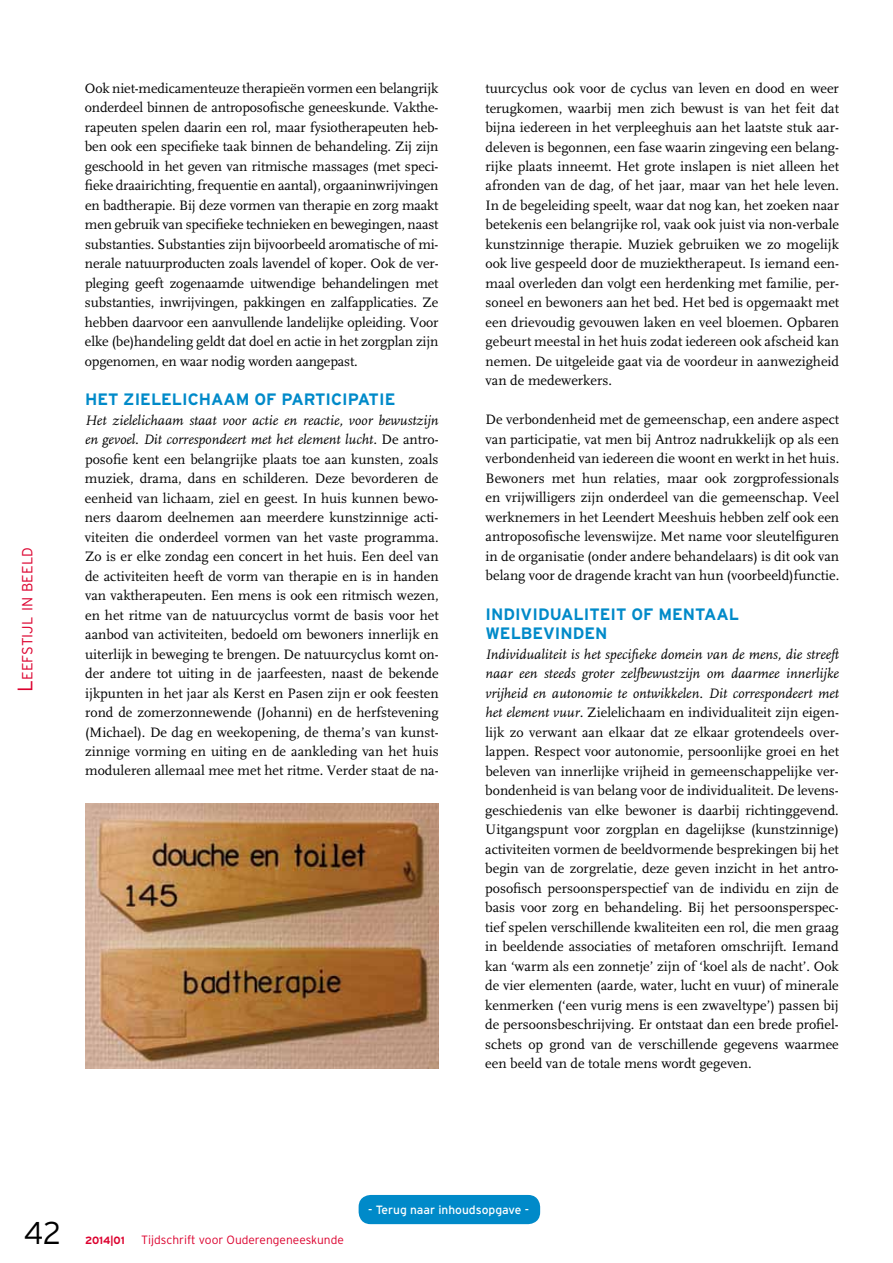
<style>
.page{position:relative;width:893px;height:1263px;background:#fff}
.page>*{position:absolute;margin:0;border:0;box-sizing:border-box;transform-origin:0 0}
.t1{font:300 31.5px "Interstate";color:#000}
.t2{font:700 16.5px/19.5px "Interstate";color:#008ac9}
.t3{font:300 14.7px "Interstate";color:#dc002e}
.t4{font:14.25px/19.5px "FF Scala";color:#000;text-align:justify}
.t5{font:300 12px "Interstate";color:#dc002e}
.t6{font:12px "Interstate";color:#fff}
.t7{font:700 10.5px "Interstate";color:#dc002e}
.s1{font-size:21px}
.s2{font-style:italic}
</style>
<div class="page">
<div style="left:359px;top:1195px;width:181px;height:29px;background:#008ac9;border-radius:12px"></div>
<img style="left:85px;top:804px;width:354px;height:264px">
<p class="t3" style="left:19px;top:692px;width:146px;rotate:-90deg"><span class="s1">L</span>eefstijl in beeld</p>
<p class="t4" style="left:85px;top:79px;width:355px">Ook niet-medicamenteuze therapieën vormen een belangrijk onderdeel binnen de antroposofische geneeskunde. Vakthe&shy;rapeuten spelen daarin een rol, maar fysiotherapeuten heb&shy;ben ook een specifieke taak binnen de behandeling. Zij zijn geschoold in het geven van ritmische massages (met speci&shy;fieke draairichting, frequentie en aantal), orgaaninwrijvingen en badtherapie. Bij deze vormen van therapie en zorg maakt men gebruik van specifieke technieken en bewegingen, naast substanties. Substanties zijn bijvoorbeeld aromatische of mi&shy;nerale natuurproducten zoals lavendel of koper. Ook de ver&shy;pleging geeft zogenaamde uitwendige behandelingen met substanties, inwrijvingen, pakkingen en zalfapplicaties. Ze hebben daarvoor een aanvullende landelijke opleiding. Voor elke (be)handeling geldt dat doel en actie in het zorgplan zijn opgenomen, en waar nodig worden aangepast.</p>
<p class="t2" style="left:85px;top:389px;width:312px">H ET ZIELELICHAAM OF PARTICIPATIE</p>
<p class="t4" style="left:85px;top:410px;width:355px"><span class="s2">Het zielelichaam staat voor actie en reactie, voor bewustzijn en gevoel. Dit correspondeert met het element lucht.</span> De antro&shy;posofie kent een belangrijke plaats toe aan kunsten, zoals muziek, drama, dans en schilderen. Deze bevorderen de eenheid van lichaam, ziel en geest. In huis kunnen bewo&shy;ners daarom deelnemen aan meerdere kunstzinnige acti&shy;viteiten die onderdeel vormen van het vaste programma.<br>Zo is er elke zondag een concert in het huis. Een deel van de activiteiten heeft de vorm van therapie en is in handen van vaktherapeuten. Een mens is ook een ritmisch wezen, en het ritme van de natuurcyclus vormt de basis voor het aanbod van activiteiten, bedoeld om bewoners innerlijk en uiterlijk in beweging te brengen. De natuurcyclus komt on&shy;der andere tot uiting in de jaarfeesten, naast de bekende ijkpunten in het jaar als Kerst en Pasen zijn er ook feesten rond de zomerzonnewende (Johanni) en de herfstevening (Michael). De dag en weekopening, de thema’s van kunst&shy;zinnige vorming en uiting en de aankleding van het huis moduleren allemaal mee met het ritme. Verder staat de na-</p>
<p class="t4" style="left:485px;top:79px;width:355px">tuurcyclus ook voor de cyclus van leven en dood en weer terugkomen, waarbij men zich bewust is van het feit dat bijna iedereen in het verpleeghuis aan het laatste stuk aar&shy;deleven is begonnen, een fase waarin zingeving een belang&shy;rijke plaats inneemt. Het grote inslapen is niet alleen het afronden van de dag, of het jaar, maar van het hele leven.<br>In de begeleiding speelt, waar dat nog kan, het zoeken naar betekenis een belangrijke rol, vaak ook juist via non-verbale kunstzinnige therapie. Muziek gebruiken we zo mogelijk ook live gespeeld door de muziektherapeut. Is iemand een&shy;maal overleden dan volgt een herdenking met familie, per&shy;soneel en bewoners aan het bed. Het bed is opgemaakt met een drievoudig gevouwen laken en veel bloemen. Opbaren gebeurt meestal in het huis zodat iedereen ook afscheid kan nemen. De uitgeleide gaat via de voordeur in aanwezigheid van de medewerkers.</p>
<p class="t4" style="left:486px;top:410px;width:355px">De verbondenheid met de gemeenschap, een andere aspect van participatie, vat men bij Antroz nadrukkelijk op als een verbondenheid van iedereen die woont en werkt in het huis.<br>Bewoners met hun relaties, maar ook zorgprofessionals en vrijwilligers zijn onderdeel van die gemeenschap. Veel werknemers in het Leendert Meeshuis hebben zelf ook een antroposofische levenswijze. Met name voor sleutelfiguren in de organisatie (onder andere behandelaars) is dit ook van belang voor de dragende kracht van hun (voorbeeld)functie.</p>
<p class="t2" style="left:485px;top:604px;width:255px">I NDIVIDUALITEIT OF M ENTAAL<br>WELBEVINDEN</p>
<p class="t4" style="left:485px;top:644px;width:355px"><span class="s2">Individualiteit is het specifieke domein van de mens, die streeft naar een steeds groter zelfbewustzijn om daarmee innerlijke vrijheid en autonomie te ontwikkelen. Dit correspondeert met het element vuur.</span> Zielelichaam en individualiteit zijn eigen&shy;lijk zo verwant aan elkaar dat ze elkaar grotendeels over&shy;lappen. Respect voor autonomie, persoonlijke groei en het beleven van innerlijke vrijheid in gemeenschappelijke ver&shy;bondenheid is van belang voor de individualiteit. De levens&shy;geschiedenis van elke bewoner is daarbij richtinggevend.<br>Uitgangspunt voor zorgplan en dagelijkse (kunstzinnige) activiteiten vormen de beeldvormende besprekingen bij het begin van de zorgrelatie, deze geven inzicht in het antro&shy;posofisch persoonsperspectief van de individu en zijn de basis voor zorg en behandeling. Bij het persoonsperspec&shy;tief spelen verschillende kwaliteiten een rol, die men graag in beeldende associaties of metaforen omschrijft. Iemand kan ‘warm als een zonnetje’ zijn of ‘koel als de nacht’. Ook de vier elementen (aarde, water, lucht en vuur) of minerale kenmerken (‘een vurig mens is een zwaveltype’) passen bij de persoonsbeschrijving. Er ontstaat dan een brede profiel&shy;schets op grond van de verschillende gegevens waarmee een beeld van de totale mens wordt gegeven.</p>
<h1 class="t1" style="left:24px;top:1215px;width:39px">42</h1>
<p class="t7" style="left:85px;top:1234px;width:41px">2014|01</p>
<p class="t5" style="left:141px;top:1233px;width:204px">Tijdschrift voor Ouderengeneeskunde</p>
<p class="t6" style="left:368px;top:1203px;width:162px">- Terug naar inhoudsopgave -</p>
</div>
